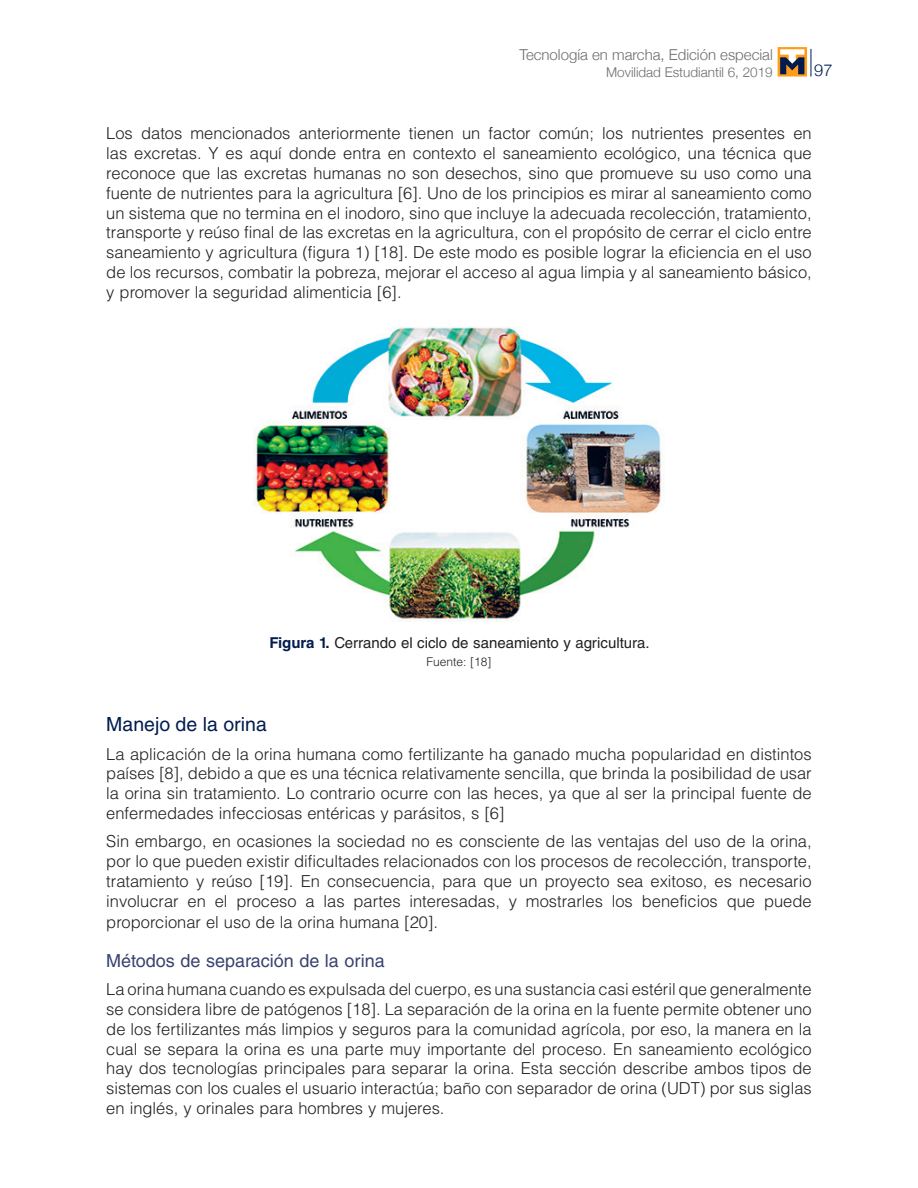
<style>
.page{position:relative;width:918px;height:1188px;background:#fff}
.page>*{position:absolute;margin:0;border:0;box-sizing:border-box;transform-origin:0 0}
._7subtitulo{font:19.5px "Helvetica LT Std";color:#001c4e}
._8subtitulo2{font:18px "Helvetica LT Std";color:#3a436f}
._6texto{font:300 16.5px/19.8px "Helvetica LT Std";color:#231f20;text-align:justify}
.t1{font:300 16.5px "Helvetica Neue";color:#001c4e}
.titulofiguras{font:15px "Helvetica LT Std";color:#231f20}
.t2{font:300 15px "Helvetica Neue";color:#6c6d70}
.t3{font:300 13.5px "Helvetica Neue";color:#6c6d70}
.titulofiguras-2{font:300 12px "Helvetica LT Std";color:#231f20}
.s1{font-weight:700;color:#001c4e}
</style>
<div class="page">
<svg style="left:811px;top:49px;width:1px;height:28px"></svg>
<svg style="left:778px;top:47px;width:29px;height:30px"></svg>
<svg style="left:780px;top:49px;width:24px;height:25px"></svg>
<img style="left:253px;top:327px;width:411px;height:295px">
<p class="t2" style="left:519px;top:43px;width:255px">Tecnología en marcha, Edición especial</p>
<p class="t3" style="left:606px;top:61px;width:168px">Movilidad Estudiantil 6, 2019</p>
<p class="t1" style="left:814px;top:57px;width:20px">97</p>
<p class="_6texto" style="left:106px;top:123px;width:707px">Los datos mencionados anteriormente tienen un factor común; los nutrientes presentes en las excretas. Y es aquí donde entra en contexto el saneamiento ecológico, una técnica que reconoce que las excretas humanas no son desechos, sino que promueve su uso como una fuente de nutrientes para la agricultura [6]. Uno de los principios es mirar al saneamiento como un sistema que no termina en el inodoro, sino que incluye la adecuada recolección, tratamiento, transporte y reúso final de las excretas en la agricultura, con el propósito de cerrar el ciclo entre saneamiento y agricultura (figura 1) [18]. De este modo es posible lograr la eficiencia en el uso de los recursos, combatir la pobreza, mejorar el acceso al agua limpia y al saneamiento básico, y promover la seguridad alimenticia [6].</p>
<p class="titulofiguras" style="left:269px;top:634px;width:382px"><span class="s1">Figura 1.</span> Cerrando el ciclo de saneamiento y agricultura.</p>
<p class="titulofiguras-2" style="left:426px;top:655px;width:67px">Fuente: [18]</p>
<p class="_7subtitulo" style="left:106px;top:713px;width:162px">Manejo de la orina</p>
<p class="_6texto" style="left:106px;top:744px;width:707px">La aplicación de la orina humana como fertilizante ha ganado mucha popularidad en distintos países [8], debido a que es una técnica relativamente sencilla, que brinda la posibilidad de usar la orina sin tratamiento. Lo contrario ocurre con las heces, ya que al ser la principal fuente de enfermedades infecciosas entéricas y parásitos, s [6]</p>
<p class="_6texto" style="left:106px;top:831px;width:707px">Sin embargo, en ocasiones la sociedad no es consciente de las ventajas del uso de la orina, por lo que pueden existir dificultades relacionados con los procesos de recolección, transporte, tratamiento y reúso [19]. En consecuencia, para que un proyecto sea exitoso, es necesario involucrar en el proceso a las partes interesadas, y mostrarles los beneficios que puede</p>
<p class="_6texto" style="left:106px;top:912px;width:333px">proporcionar el uso de la orina humana [20].</p>
<p class="_8subtitulo2" style="left:106px;top:950px;width:280px">Métodos de separación de la orina</p>
<p class="_6texto" style="left:106px;top:979px;width:707px">La orina humana cuando es expulsada del cuerpo, es una sustancia casi estéril que generalmente se considera libre de patógenos [18]. La separación de la orina en la fuente permite obtener uno de los fertilizantes más limpios y seguros para la comunidad agrícola, por eso, la manera en la cual se separa la orina es una parte muy importante del proceso. En saneamiento ecológico hay dos tecnologías principales para separar la orina. Esta sección describe ambos tipos de sistemas con los cuales el usuario interactúa; baño con separador de orina (UDT) por sus siglas en inglés, y orinales para hombres y mujeres.</p>
</div>
